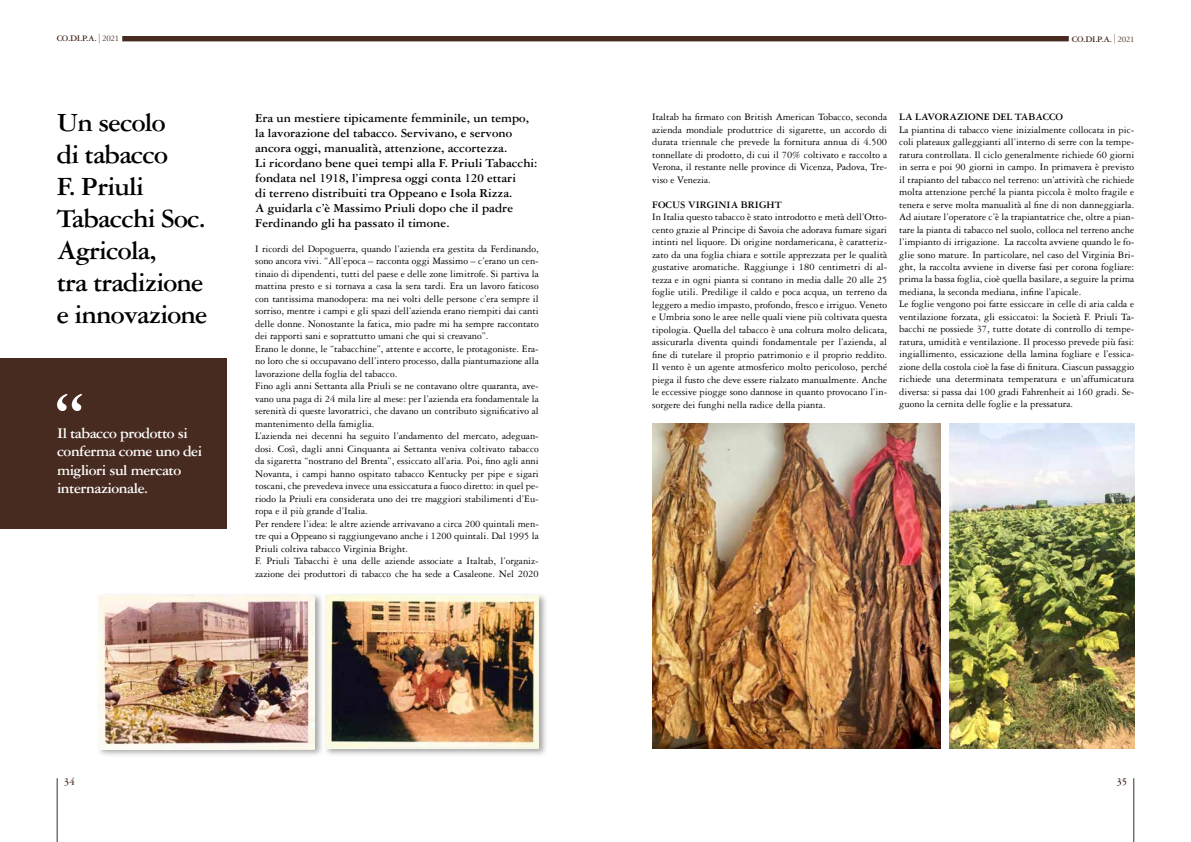
<style>
.page{position:relative;width:1191px;height:842px;background:#fff}
.page>*{position:absolute;margin:0;border:0;box-sizing:border-box;transform-origin:0 0}
.t1{font:700 79.4px "Garamond 3 LT Std";color:#fff}
.t2{font:700 28px/32px "Garamond 3 LT Std";letter-spacing:-.03em;color:#000}
.t3{font:700 15.8px/18.4px "Garamond 3 LT Std";letter-spacing:-.03em;color:#fff}
.t4{font:700 13px/15px "Garamond 3 LT Std";color:#000}
.t5{font:700 11px "Garamond 3 LT Std";color:#472b20}
.t6{font:10.5px/12.5px "Garamond 3 LT Std";color:#000}
.t7{font:700 10.5px "Garamond 3 LT Std";color:#000}
.t8{font:700 9px "Garamond 3 LT Std";letter-spacing:-.03em;color:#472b20}
.s1{font-weight:400;font-size:9.6px}
.s2{font-weight:400}
</style>
<div class="page">
<div style="left:122px;top:36px;width:946px;height:5px;background:#472b20"></div>
<hr style="left:1133px;top:778px;width:1px;height:64px;background:#472b20">
<hr style="left:57px;top:778px;width:1px;height:64px;background:#472b20">
<div style="left:323px;top:593px;width:225px;height:164px;background:#000;opacity:.35"></div>
<img style="left:325px;top:596px;width:214px;height:153px">
<div style="left:96px;top:593px;width:228px;height:165px;background:#000;opacity:.35"></div>
<img style="left:98px;top:596px;width:216px;height:153px">
<img style="left:950px;top:423px;width:184px;height:326px">
<img style="left:652px;top:423px;width:288px;height:326px">
<div style="left:0;top:358px;width:227px;height:171px;background:#472b20"></div>
<p class="t8" style="left:57px;top:34px;width:64px">CO.DI.P.A. <span class="s1">|</span> <span class="s2">2021</span></p>
<p class="t8" style="left:1072px;top:34px;width:64px">CO.DI.P.A. <span class="s1">|</span> <span class="s2">2021</span></p>
<p class="t4" style="left:255px;top:110px;width:284px">Era un mestiere tipicamente femminile, un tempo, la lavorazione del tabacco. Servivano, e servono ancora oggi, manualità, attenzione, accortezza.<br>Li ricordano bene quei tempi alla F. Priuli Tabacchi: fondata nel 1918, l’impresa oggi conta 120 ettari<br>di terreno distribuiti tra Oppeano e Isola Rizza.<br>A guidarla c’è Massimo Priuli dopo che il padre Ferdinando gli ha passato il timone.</p>
<p class="t6" style="left:255px;top:242px;width:285px">I ricordi del Dopoguerra, quando l’azienda era gestita da Ferdinando, sono ancora vivi. “All’epoca – racconta oggi Massimo – c’erano un cen&shy;tinaio di dipendenti, tutti del paese e delle zone limitrofe. Si partiva la mattina presto e si tornava a casa la sera tardi. Era un lavoro faticoso con tantissima manodopera: ma nei volti delle persone c’era sempre il sorriso, mentre i campi e gli spazi dell’azienda erano riempiti dai canti delle donne. Nonostante la fatica, mio padre mi ha sempre raccontato dei rapporti sani e soprattutto umani che qui si creavano”.<br>Erano le donne, le “tabacchine”, attente e accorte, le protagoniste. Era&shy;no loro che si occupavano dell’intero processo, dalla piantumazione alla lavorazione della foglia del tabacco.<br>Fino agli anni Settanta alla Priuli se ne contavano oltre quaranta, ave&shy;vano una paga di 24 mila lire al mese: per l’azienda era fondamentale la serenità di queste lavoratrici, che davano un contributo significativo al mantenimento della famiglia.<br>L’azienda nei decenni ha seguito l’andamento del mercato, adeguan&shy;dosi. Così, dagli anni Cinquanta ai Settanta veniva coltivato tabacco da sigaretta “nostrano del Brenta”, essiccato all’aria. Poi, fino agli anni Novanta, i campi hanno ospitato tabacco Kentucky per pipe e sigari toscani, che prevedeva invece una essiccatura a fuoco diretto: in quel pe&shy;riodo la Priuli era considerata uno dei tre maggiori stabilimenti d’Eu&shy;ropa e il più grande d’Italia.<br>Per rendere l’idea: le altre aziende arrivavano a circa 200 quintali men&shy;tre qui a Oppeano si raggiungevano anche i 1200 quintali. Dal 1995 la Priuli coltiva tabacco Virginia Bright.<br>F. Priuli Tabacchi è una delle aziende associate a Italtab, l’organiz&shy;zazione dei produttori di tabacco che ha sede a Casaleone. Nel 2020</p>
<h2 class="t2" style="left:57px;top:107px;width:152px">Un secolo<br>di tabacco<br>F. Priuli<br>Tabacchi Soc.<br>Agricola,<br>tra tradizione e innovazione</h2>
<p class="t6" style="left:652px;top:111px;width:236px;text-align:justify">Italtab ha firmato con British American Tobacco, seconda azienda mondiale produttrice di sigarette, un accordo di durata triennale che prevede la fornitura annua di 4.500 tonnellate di prodotto, di cui il 70% coltivato e raccolto a Verona, il restante nelle province di Vicenza, Padova, Tre&shy;viso e Venezia.</p>
<p class="t7" style="left:652px;top:199px;width:131px">FOCUS VIRGINIA BRIGHT</p>
<p class="t6" style="left:652px;top:211px;width:236px;text-align:justify">In Italia questo tabacco è stato introdotto e metà dell’Otto&shy;cento grazie al Principe di Savoia che adorava fumare sigari intinti nel liquore. Di origine nordamericana, è caratteriz&shy;zato da una foglia chiara e sottile apprezzata per le qualità gustative aromatiche. Raggiunge i 180 centimetri di al&shy;tezza e in ogni pianta si contano in media dalle 20 alle 25 foglie utili. Predilige il caldo e poca acqua, un terreno da leggero a medio impasto, profondo, fresco e irriguo. Veneto e Umbria sono le aree nelle quali viene più coltivata questa tipologia. Quella del tabacco è una coltura molto delicata, assicurarla diventa quindi fondamentale per l’azienda, al fine di tutelare il proprio patrimonio e il proprio reddito.<br>Il vento è un agente atmosferico molto pericoloso, perché piega il fusto che deve essere rialzato manualmente. Anche le eccessive piogge sono dannose in quanto provocano l’in&shy;sorgere dei funghi nella radice della pianta.</p>
<h1 class="t1" style="left:50px;top:376px;width:37px">“</h1>
<h3 class="t3" style="left:57px;top:424px;width:147px">Il tabacco prodotto si conferma come uno dei migliori sul mercato internazionale.</h3>
<p class="t7" style="left:899px;top:111px;width:165px">LA LAVORAZIONE DEL TABACCO</p>
<p class="t6" style="left:899px;top:123px;width:236px">La piantina di tabacco viene inizialmente collocata in pic&shy;coli plateaux galleggianti all’interno di serre con la tempe&shy;ratura controllata. Il ciclo generalmente richiede 60 giorni in serra e poi 90 giorni in campo. In primavera è previsto il trapianto del tabacco nel terreno: un’attività che richiede molta attenzione perché la pianta piccola è molto fragile e tenera e serve molta manualità al fine di non danneggiarla.<br>Ad aiutare l’operatore c’è la trapiantatrice che, oltre a pian&shy;tare la pianta di tabacco nel suolo, colloca nel terreno anche l’impianto di irrigazione. La raccolta avviene quando le fo&shy;glie sono mature. In particolare, nel caso del Virginia Bri&shy;ght, la raccolta avviene in diverse fasi per corona fogliare: prima la bassa foglia, cioè quella basilare, a seguire la prima mediana, la seconda mediana, infine l’apicale.<br>Le foglie vengono poi fatte essiccare in celle di aria calda e ventilazione forzata, gli essiccatoi: la Società F. Priuli Ta&shy;bacchi ne possiede 37, tutte dotate di controllo di tempe&shy;ratura, umidità e ventilazione. Il processo prevede più fasi: ingiallimento, essicazione della lamina fogliare e l’essica&shy;zione della costola cioè la fase di finitura. Ciascun passaggio richiede una determinata temperatura e un’affumicatura diversa: si passa dai 100 gradi Fahrenheit ai 160 gradi. Se&shy;guono la cernita delle foglie e la pressatura.</p>
<p class="t5" style="left:64px;top:776px;width:12px">34</p>
<p class="t5" style="left:1116px;top:776px;width:12px">35</p>
</div>
